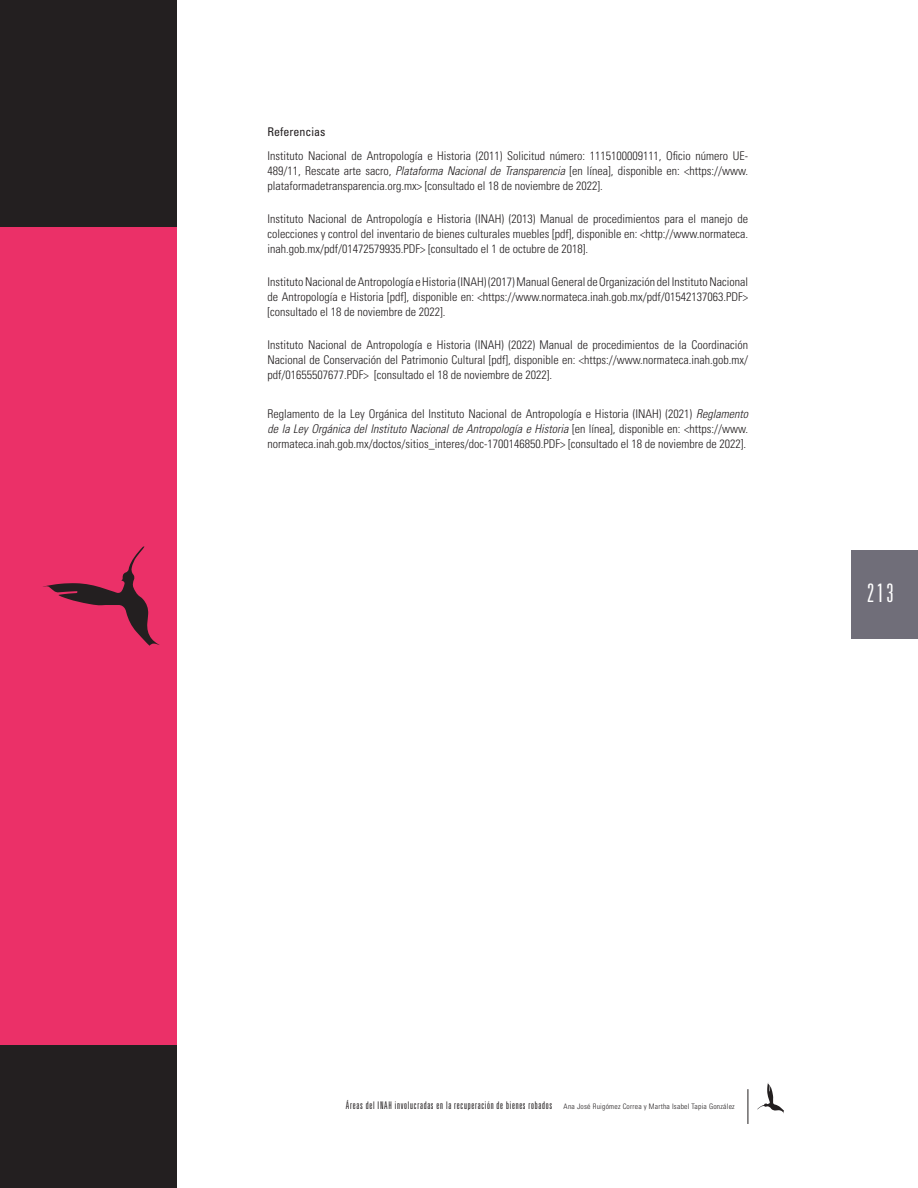
<style>
.page{position:relative;width:918px;height:1188px;background:#fff}
.page>*{position:absolute;margin:0;border:0;box-sizing:border-box;transform-origin:0 0}
.t1{font:300 ultra-condensed 25.5px "Univers LT Std";color:#fff}
.Bibliography{font:300 condensed 12px/15px "Univers LT Std";color:#231f20;text-align:justify}
.t2{font:condensed 12px "Univers LT Std";color:#231f20}
.t3{font:300 ultra-condensed 10.5px "Univers LT Std";letter-spacing:.07em;color:#231f20}
.s1{font-style:italic}
.s2{font-stretch:condensed;font-size:7.5px}
</style>
<div class="page">
<hr style="left:748px;top:1089px;width:1px;height:35px;background:#231f20">
<div style="left:851px;top:550px;width:67px;height:88px;background:#706e79"></div>
<svg style="left:757px;top:1082px;width:27px;height:32px"></svg>
<div style="left:0;top:0;width:176px;height:1188px;background:#231f20"></div>
<div style="left:0;top:228px;width:176px;height:817px;background:#eb3068"></div>
<svg style="left:43px;top:546px;width:117px;height:100px"></svg>
<p class="t2" style="left:268px;top:124px;width:59px">Referencias</p>
<p class="Bibliography" style="left:268px;top:149px;width:482px">Instituto Nacional de Antropología e Historia (2011) Solicitud número: 1115100009111, Oficio número UE-489/11, Rescate arte sacro, <span class="s1">Plataforma Nacional de Transparencia</span> [en línea], disponible en: &lt;https://www. plataformadetransparencia.org.mx&gt; [consultado el 18 de noviembre de 2022].</p>
<p class="Bibliography" style="left:268px;top:212px;width:482px">Instituto Nacional de Antropología e Historia (INAH) (2013) Manual de procedimientos para el manejo de colecciones y control del inventario de bienes culturales muebles [pdf], disponible en: &lt;http://www.normateca. inah.gob.mx/pdf/01472579935.PDF&gt; [consultado el 1 de octubre de 2018].</p>
<p class="Bibliography" style="left:268px;top:275px;width:482px">Instituto Nacional de Antropología e Historia (INAH) (2017) Manual General de Organización del Instituto Nacional de Antropología e Historia [pdf], disponible en: &lt;https://www.normateca.inah.gob.mx/pdf/01542137063.PDF&gt; [consultado el 18 de noviembre de 2022].</p>
<p class="Bibliography" style="left:268px;top:338px;width:482px">Instituto Nacional de Antropología e Historia (INAH) (2022) Manual de procedimientos de la Coordinación Nacional de Conservación del Patrimonio Cultural [pdf], disponible en: &lt;https://www.normateca.inah.gob.mx/ pdf/01655507677.PDF&gt; [consultado el 18 de noviembre de 2022].</p>
<p class="Bibliography" style="left:268px;top:407px;width:482px">Reglamento de la Ley Orgánica del Instituto Nacional de Antropología e Historia (INAH) (2021) <span class="s1">Reglamento de la Ley Orgánica del Instituto Nacional de Antropología e Historia</span> [en línea], disponible en: &lt;https://www. normateca.inah.gob.mx/doctos/sitios_interes/doc-1700146850.PDF&gt; [consultado el 18 de noviembre de 2022].</p>
<h1 class="t1" style="left:867px;top:579px;width:28px">213</h1>
<p class="t3" style="left:346px;top:1100px;width:390px">Áreas del INAH involucradas en la recuperación de bienes robados <span class="s2">Ana José Ruigómez Correa y Martha Isabel Tapia González</span></p>
</div>
